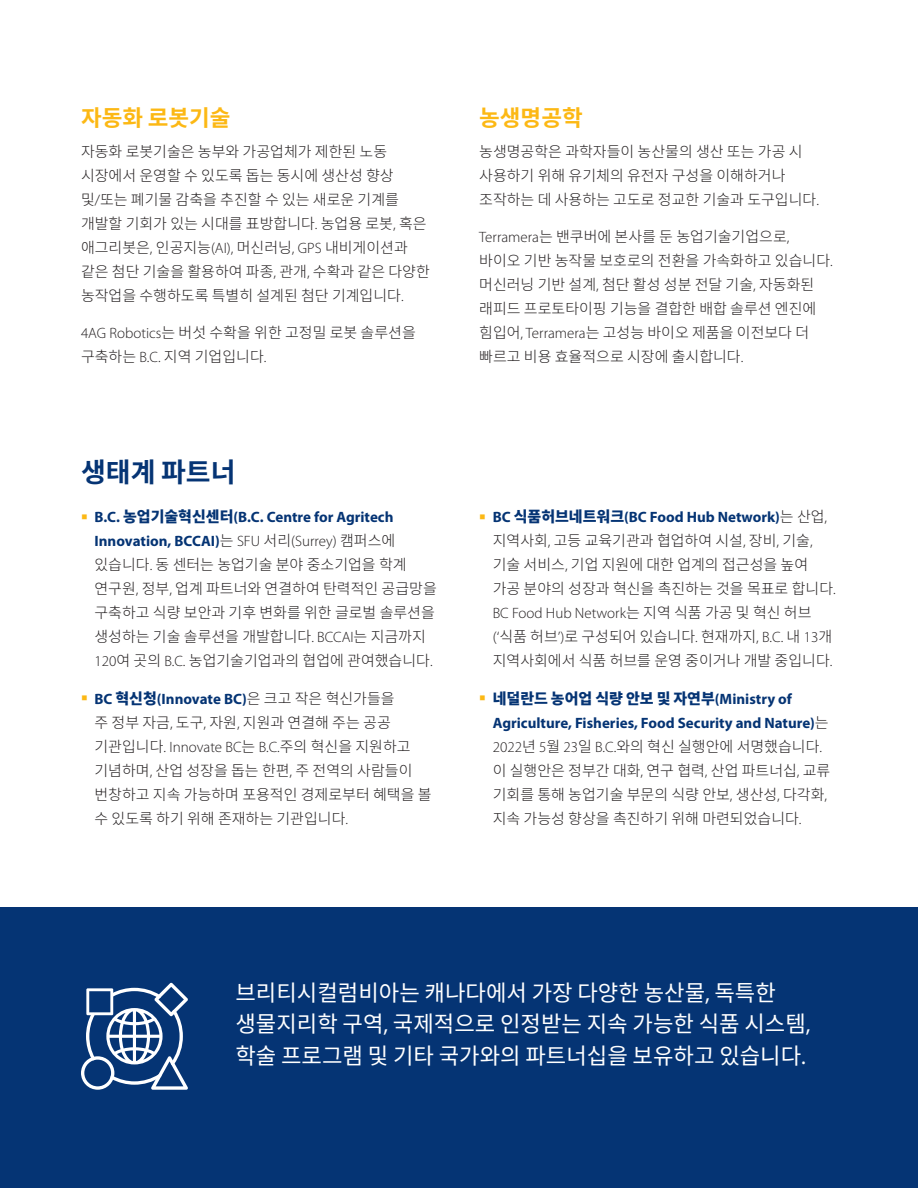
<style>
.page{position:relative;width:918px;height:1188px;background:#fff}
.page>*{position:absolute;margin:0;border:0;box-sizing:border-box;transform-origin:0 0}
.t1{font:700 27px "Noto Sans CJ Kkr";color:#053474}
.t2{font:22.5px/31.5px "Noto Sans CJ Kkr";color:#fff}
.Titles{font:700 22.5px "Noto Sans CJ Kkr";color:#fcb814}
.Body_Copy{font:300 15px/24px "Noto Sans CJ Kkr";color:#231f20}
.s1{font-family:"Myriad Pro"}
.s2{font-family:"Minion Pro";font-weight:700;font-size:16.5px;color:#fcb814}
.s3{font-family:"Myriad Pro";font-weight:700;color:#053474}
.s4{font-weight:900;color:#053474}
</style>
<div class="page">
<div style="left:0;top:907px;width:918px;height:281px;background:#053474"></div>
<svg style="left:81px;top:983px;width:107px;height:107px"></svg>
<p class="Titles" style="left:81px;top:105px;width:151px">자동화 로봇기술</p>
<p class="Body_Copy" style="left:81px;top:140px;width:350px">자동화 로봇기술은 농부와 가공업체가 제한된 노동 시장에서 운영할 수 있도록 돕는 동시에 생산성 향상 및<span class="s1">/</span>또는 폐기물 감축을 추진할 수 있는 새로운 기계를 개발할 기회가 있는 시대를 표방합니다<span class="s1">.</span> 농업용 로봇<span class="s1">,</span> 혹은 애그리봇은<span class="s1">,</span> 인공지능<span class="s1">(AI),</span> 머신러닝<span class="s1">, GPS</span> 내비게이션과 같은 첨단 기술을 활용하여 파종<span class="s1">,</span> 관개<span class="s1">,</span> 수확과 같은 다양한 농작업을 수행하도록 특별히 설계된 첨단 기계입니다<span class="s1">.</span></p>
<p class="Body_Copy" style="left:81px;top:321px;width:336px"><span class="s1">4AG Robotics</span>는 버섯 수확을 위한 고정밀 로봇 솔루션을 구축하는 <span class="s1">B.C.</span> 지역 기업입니다<span class="s1">.</span></p>
<p class="t1" style="left:81px;top:457px;width:156px">생태계 파트너</p>
<p class="Body_Copy" style="left:94px;top:505px;width:344px;text-indent:-14px"><span class="s2">■</span> <span class="s3">B.C.</span> <span class="s4">농업기술혁신센터</span><span class="s3">(B.C. Centre for Agritech<br>Innovation, BCCAI)</span>는 <span class="s1">SFU</span> 서리<span class="s1">(Surrey)</span> 캠퍼스에 있습니다<span class="s1">.</span> 동 센터는 농업기술 분야 중소기업을 학계 연구원<span class="s1">,</span> 정부<span class="s1">,</span> 업계 파트너와 연결하여 탄력적인 공급망을 구축하고 식량 보안과 기후 변화를 위한 글로벌 솔루션을 생성하는 기술 솔루션을 개발합니다<span class="s1">. BCCAI</span>는 지금까지<br><span class="s1">120</span>여 곳의 <span class="s1">B.C.</span> 농업기술기업과의 협업에 관여했습니다<span class="s1">.</span></p>
<p class="Body_Copy" style="left:94px;top:686px;width:339px;text-indent:-14px"><span class="s2">■</span> <span class="s3">BC</span> <span class="s4">혁신청</span><span class="s3">(Innovate BC)</span>은 크고 작은 혁신가들을<br>주 정부 자금<span class="s1">,</span> 도구<span class="s1">,</span> 자원<span class="s1">,</span> 지원과 연결해 주는 공공 기관입니다<span class="s1">. Innovate BC</span>는 <span class="s1">B.C.</span>주의 혁신을 지원하고 기념하며<span class="s1">,</span> 산업 성장을 돕는 한편<span class="s1">,</span> 주 전역의 사람들이 번창하고 지속 가능하며 포용적인 경제로부터 혜택을 볼 수 있도록 하기 위해 존재하는 기관입니다<span class="s1">.</span></p>
<p class="Titles" style="left:479px;top:105px;width:105px">농생명공학</p>
<p class="Body_Copy" style="left:479px;top:140px;width:341px">농생명공학은 과학자들이 농산물의 생산 또는 가공 시 사용하기 위해 유기체의 유전자 구성을 이해하거나 조작하는 데 사용하는 고도로 정교한 기술과 도구입니다<span class="s1">.</span></p>
<p class="Body_Copy" style="left:479px;top:225px;width:355px"><span class="s1">Terramera</span>는 밴쿠버에 본사를 둔 농업기술기업으로<span class="s1">, </span>바이오 기반 농작물 보호로의 전환을 가속화하고 있습니다<span class="s1">. </span>머신러닝 기반 설계<span class="s1">,</span> 첨단 활성 성분 전달 기술<span class="s1">,</span> 자동화된 래피드 프로토타이핑 기능을 결합한 배합 솔루션 엔진에 힘입어<span class="s1">, Terramera</span>는 고성능 바이오 제품을 이전보다 더 빠르고 비용 효율적으로 시장에 출시합니다<span class="s1">.</span></p>
<p class="Body_Copy" style="left:493px;top:505px;width:345px;text-indent:-14px"><span class="s2">■</span> <span class="s3">BC</span> <span class="s4">식품허브네트워크</span><span class="s3">(BC Food Hub Network)</span>는 산업<span class="s1">, </span>지역사회<span class="s1">,</span> 고등 교육기관과 협업하여 시설<span class="s1">,</span> 장비<span class="s1">,</span> 기술<span class="s1">, </span>기술 서비스<span class="s1">,</span> 기업 지원에 대한 업계의 접근성을 높여 가공 분야의 성장과 혁신을 촉진하는 것을 목표로 합니다<span class="s1">.<br>BC Food Hub Network</span>는 지역 식품 가공 및 혁신 허브 <span class="s1">(‘</span>식품 허브<span class="s1">’)</span>로 구성되어 있습니다<span class="s1">.</span> 현재까지<span class="s1">, B.C.</span> 내 <span class="s1">13</span>개 지역사회에서 식품 허브를 운영 중이거나 개발 중입니다<span class="s1">.</span></p>
<p class="Body_Copy" style="left:493px;top:686px;width:339px;text-indent:-14px"><span class="s2">■</span> <span class="s4">네덜란드 농어업 식량 안보 및 자연부</span><span class="s3">(Ministry of Agriculture, Fisheries, Food Security and Nature)</span>는 <span class="s1">2022</span>년 <span class="s1">5</span>월 <span class="s1">23</span>일 <span class="s1">B.C.</span>와의 혁신 실행안에 서명했습니다<span class="s1">. </span>이 실행안은 정부간 대화<span class="s1">,</span> 연구 협력<span class="s1">,</span> 산업 파트너십<span class="s1">,</span> 교류 기회를 통해 농업기술 부문의 식량 안보<span class="s1">,</span> 생산성<span class="s1">,</span> 다각화<span class="s1">, </span>지속 가능성 향상을 촉진하기 위해 마련되었습니다<span class="s1">.</span></p>
<p class="t2" style="left:235px;top:977px;width:577px">브리티시컬럼비아는 캐나다에서 가장 다양한 농산물<span class="s1">,</span> 독특한 생물지리학 구역<span class="s1">,</span> 국제적으로 인정받는 지속 가능한 식품 시스템<span class="s1">, </span>학술 프로그램 및 기타 국가와의 파트너십을 보유하고 있습니다<span class="s1">.</span></p>
</div>
